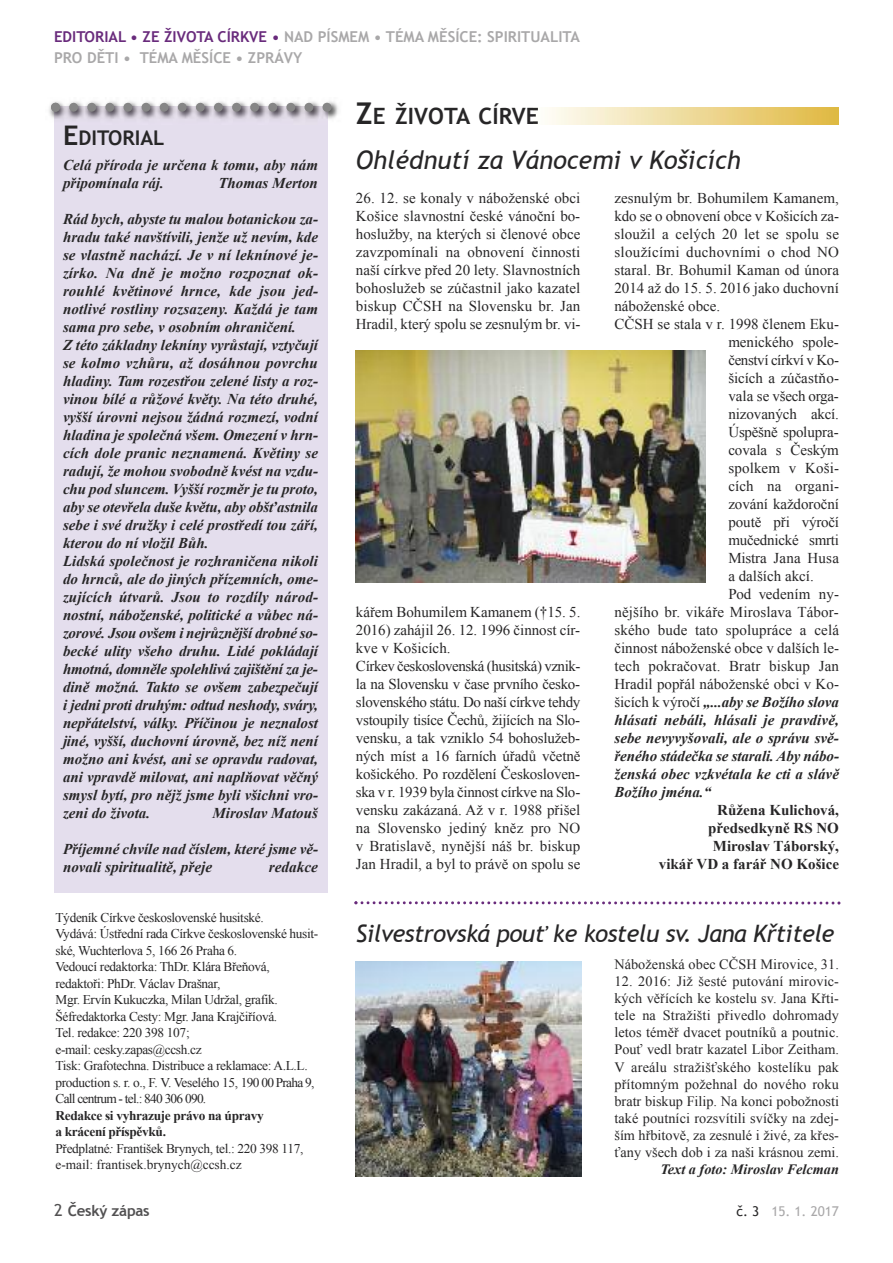
<style>
.page{position:relative;width:893px;height:1263px;background:#fff}
.page>*{position:absolute;margin:0;border:0;box-sizing:border-box;transform-origin:0 0}
.t1{font:italic 25.5px "Trebuchet MS";color:#272627}
.t2{font:italic 24px "Trebuchet MS";letter-spacing:-.02em;color:#272627}
.t3{font:700 22.5px "Trebuchet MS";letter-spacing:.005em;color:#272627}
.t4{font:700 20.25px "Trebuchet MS";color:#272627}
.t5{font:italic 700 15.3px "Times New Roman";color:#272627}
.t6{font:italic 700 15px/18px "Times New Roman";color:#272627}
.t7{font:15px/18px "Times New Roman";color:#272627;text-align:justify}
.t8{font:700 15px/21px "Trebuchet MS";color:#a9a8a9}
.t9{font:700 15px/18px "Times New Roman";color:#272627;text-align:right}
.t10{font:15px "Times New Roman";letter-spacing:.02em;color:#272627}
.t11{font:15px "Times New Roman";letter-spacing:-.025em;color:#272627}
.t12{font:700 15px "Trebuchet MS";letter-spacing:-.015em;color:#525152}
.t13{font:14.25px/17.1px "Times New Roman";color:#272627;text-align:justify}
.t14{font:italic 700 14.25px "Times New Roman";color:#272627}
.t15{font:13.5px "Trebuchet MS";color:#a9a8a9}
.t16{font:13.35px/16.5px "Times New Roman";letter-spacing:-.025em;color:#272627}
.s1{color:#692b7c}
.s2{font-size:27px}
.s3{font-size:15px}
.s4{font-weight:700}
.s5{font-style:italic}
.s6{font-weight:400;font-size:16.5px}
.s7{font-size:30px}
.s8{font-weight:400;font-style:normal}
.s9{color:#272627}
</style>
<div class="page">
<div style="left:54px;top:106px;width:273px;height:787px;background:#e4deed"></div>
<img style="left:549px;top:107px;width:290px;height:17px">
<img style="left:533px;top:107px;width:5px;height:17px">
<img style="left:49px;top:101px;width:289px;height:23px">
<img style="left:54px;top:112px;width:273px;height:12px">
<svg style="left:51px;top:103px;width:280px;height:9px;background:#a9a7aa"></svg>
<img style="left:356px;top:350px;width:350px;height:233px">
<svg style="left:354px;top:901px;width:486px;height:3px"></svg>
<img style="left:356px;top:961px;width:225px;height:215px">
<p class="t8" style="left:54px;top:26px;width:527px"><span class="s1">EDITORIAL • ZE ŽIVOTA CÍRKVE •</span> NAD PÍSMEM • TÉMA MĚSÍCE: SPIRITUALITA<br>PRO DĚTI • TÉMA MĚSÍCE • ZPRÁVY</p>
<h3 class="t4" style="left:63px;top:126px;width:103px"><span class="s2">E</span>DITORIAL</h3>
<p class="t6" style="left:63px;top:156px;width:256px">Celá příroda je určena k tomu, aby nám připomínala ráj.</p>
<p class="t6" style="left:218px;top:174px;width:101px">Thomas Merton</p>
<p class="t6" style="left:63px;top:210px;width:256px">Rád bych, abyste tu malou botanickou za&shy;hradu také navštívili, jenže už nevím, kde se vlastně nachází. Je v ní leknínové je&shy;zírko. Na dně je možno rozpoznat ok&shy;rouhlé květinové hrnce, kde jsou jed&shy;notlivé rostliny rozsazeny. Každá je tam sama pro sebe, v osobním ohraničení.<br>Z této základny lekníny vyrůstají, vztyčují se kolmo vzhůru, až dosáhnou povrchu hladiny. Tam rozestřou zelené listy a roz&shy;vinou bílé a růžové květy. Na této druhé, vyšší úrovni nejsou žádná rozmezí, vodní hladina je společná všem. Omezení v hrn&shy;cích dole pranic neznamená. Květiny se radují, že mohou svobodně kvést na vzdu&shy;chu pod sluncem. Vyšší rozměr je tu proto, aby se otevřela duše květu, aby obšťastnila sebe i své družky i celé prostředí tou září, kterou do ní vložil Bůh.<br>Lidská společnost je rozhraničena nikoli do hrnců, ale do jiných přízemních, ome&shy;zujících útvarů. Jsou to rozdíly národ&shy;nostní, náboženské, politické a vůbec ná&shy;zorové. Jsou ovšem i nejrůznější drobné so&shy;becké ulity všeho druhu. Lidé pokládají hmotná, domněle spolehlivá zajištění za je&shy;dině možná. Takto se ovšem zabezpečují i jedni proti druhým: odtud neshody, sváry, nepřátelství, války. Příčinou je neznalost jiné, vyšší, duchovní úrovně, bez níž není možno ani kvést, ani se opravdu radovat, ani vpravdě milovat, ani naplňovat věčný smysl bytí, pro nějž jsme byli všichni vro&shy;zeni do života.</p>
<p class="t6" style="left:213px;top:804px;width:107px">Miroslav Matouš</p>
<p class="t6" style="left:63px;top:840px;width:255px">Příjemné chvíle nad číslem, které jsme vě-</p>
<p class="t5" style="left:63px;top:858px;width:151px"><span class="s3">novali</span> spiritualitě, přeje</p>
<p class="t5" style="left:269px;top:858px;width:51px">redakce</p>
<p class="t16" style="left:55px;top:909px;width:264px">Týdeník Církve československé husitské.<br>Vydává: Ústřední rada Církve československé husit&shy;ské, Wuchterlova 5, 166 26 Praha 6.<br>Vedoucí redaktorka: ThDr. Klára Břeňová, redaktoři: PhDr. Václav Drašnar,<br>Mgr. Ervín Kukuczka, Milan Udržal, grafik.<br>Šéfredaktorka Cesty: Mgr. Jana Krajčiříová.<br>Tel. redakce: 220 398 107;<br>e-mail: cesky.zapas@ccsh.cz<br>Tisk: Grafotechna. Distribuce a reklamace: A.L.L. production s. r. o., F. V. Veselého 15, 190 00 Praha 9, Call centrum - tel.: 840 306 090.</p>
<p class="t16" style="left:56px;top:1107px;width:249px"><span class="s4">Redakce si vyhrazuje právo na úpravy<br>a krácení příspěvků.<br></span>Předplatné<span class="s5">:</span> František Brynych, tel.: 220 398 117, e-mail: frantisek.brynych@ccsh.cz</p>
<p class="t12" style="left:54px;top:1202px;width:97px"><span class="s6">2</span> ČESKÝ ZÁPAS</p>
<h3 class="t3" style="left:356px;top:103px;width:184px"><span class="s7">Z</span>E ŽIVOTA CÍRVE</h3>
<h1 class="t1" style="left:356px;top:145px;width:387px">Ohlédnutí za Vánocemi v Košicích</h1>
<p class="t7" style="left:356px;top:189px;width:226px">26. 12. se konaly v náboženské obci Košice slavnostní české vánoční bo&shy;hoslužby, na kterých si členové obce zavzpomínali na obnovení činnosti naší církve před 20 lety. Slavnostních bohoslužeb se zúčastnil jako kazatel biskup CČSH na Slovensku br. Jan Hradil, který spolu se zesnulým br. vi-</p>
<p class="t7" style="left:356px;top:603px;width:226px;text-align:left">kářem Bohumilem Kamanem (†15. 5.<br>2016) zahájil 26. 12. 1996 činnost cír&shy;kve v Košicích.<br>Církev československá (husitská) vznik&shy;la na Slovensku v čase prvního česko&shy;slovenského státu. Do naší církve tehdy vstoupily tisíce Čechů, žijících na Slo&shy;vensku, a tak vzniklo 54 bohoslužeb&shy;ných míst a 16 farních úřadů včetně košického. Po rozdělení Českosloven&shy;ska v r. 1939 byla činnost církve na Slo&shy;vensku zakázaná. Až v r. 1988 přišel na Slovensko jediný kněz pro NO v Bratislavě, nynější náš br. biskup Jan Hradil, a byl to právě on spolu se</p>
<p class="t7" style="left:614px;top:189px;width:226px">zesnulým br. Bohumilem Kamanem,</p>
<p class="t7" style="left:614px;top:207px;width:226px">kdo se o obnovení obce v Košicích za-</p>
<p class="t7" style="left:614px;top:225px;width:226px">sloužil a celých 20 let se spolu se</p>
<p class="t10" style="left:614px;top:244px;width:226px">sloužícími duchovními o chod NO</p>
<p class="t7" style="left:614px;top:261px;width:226px">staral. Br. Bohumil Kaman od února</p>
<p class="t7" style="left:614px;top:279px;width:226px">2014 až do 15. 5. 2016 jako duchovní</p>
<p class="t7" style="left:614px;top:297px;width:107px">náboženské obce.</p>
<p class="t7" style="left:614px;top:315px;width:226px">CČSH se stala v r. 1998 členem Eku-</p>
<p class="t7" style="left:728px;top:333px;width:112px">menického spole-</p>
<p class="t11" style="left:728px;top:352px;width:112px">čenství církví v Ko-</p>
<p class="t7" style="left:728px;top:369px;width:112px">šicích a zúčastňo-</p>
<p class="t7" style="left:728px;top:387px;width:112px">vala se všech orga-</p>
<p class="t7" style="left:728px;top:405px;width:112px">nizovaných akcí.</p>
<p class="t7" style="left:728px;top:423px;width:112px">Úspěšně spolupra-</p>
<p class="t7" style="left:728px;top:441px;width:112px">covala s Českým</p>
<p class="t7" style="left:728px;top:459px;width:112px">spolkem v Koši-</p>
<p class="t7" style="left:728px;top:477px;width:112px">cích na organi-</p>
<p class="t7" style="left:728px;top:495px;width:112px">zování každoroční</p>
<p class="t7" style="left:728px;top:513px;width:112px">poutě při výročí</p>
<p class="t7" style="left:728px;top:531px;width:112px">mučednické smrti</p>
<p class="t7" style="left:728px;top:549px;width:112px">Mistra Jana Husa</p>
<p class="t7" style="left:728px;top:567px;width:87px">a dalších akcí.</p>
<p class="t7" style="left:728px;top:585px;width:112px">Pod vedením ny-</p>
<p class="t7" style="left:614px;top:603px;width:226px">nějšího br. vikáře Miroslava Tábor-</p>
<p class="t7" style="left:614px;top:621px;width:226px">ského bude tato spolupráce a celá</p>
<p class="t7" style="left:614px;top:639px;width:226px">činnost náboženské obce v dalších le-</p>
<p class="t7" style="left:614px;top:657px;width:226px">tech pokračovat. Bratr biskup Jan</p>
<p class="t7" style="left:614px;top:675px;width:226px">Hradil popřál náboženské obci v Ko-</p>
<p class="t6" style="left:614px;top:693px;width:226px"><span class="s8">šicích k výročí</span> „...aby se Božího slova</p>
<p class="t6" style="left:614px;top:711px;width:226px">hlásati nebáli, hlásali je pravdivě,</p>
<p class="t6" style="left:614px;top:729px;width:225px">sebe nevyvyšovali, ale o správu svě-</p>
<p class="t6" style="left:614px;top:747px;width:225px">řeného stádečka se starali. Aby nábo-</p>
<p class="t6" style="left:614px;top:765px;width:226px">ženská obec vzkvétala ke cti a slávě</p>
<p class="t6" style="left:614px;top:783px;width:98px">Božího jména.“</p>
<p class="t9" style="left:659px;top:801px;width:182px">Růžena Kulichová, předsedkyně RS NO<br>Miroslav Táborský,<br>vikář VD a farář NO Košice</p>
<h2 class="t2" style="left:356px;top:919px;width:480px">Silvestrovská pouť ke kostelu sv. Jana Křtitele</h2>
<p class="t13" style="left:614px;top:955px;width:226px">Náboženská obec CČSH Mirovice, 31.</p>
<p class="t13" style="left:614px;top:973px;width:226px">12. 2016: Již šesté putování mirovic&shy;kých věřících ke kostelu sv. Jana Křti&shy;tele na Stražišti přivedlo dohromady letos téměř dvacet poutníků a poutnic.<br>Pouť vedl bratr kazatel Libor Zeitham.<br>V areálu stražišťského kostelíku pak přítomným požehnal do nového roku bratr biskup Filip. Na konci pobožnosti také poutníci rozsvítili svíčky na zdej&shy;ším hřbitově, za zesnulé i živé, za křes&shy;ťany všech dob i za naši krásnou zemi.</p>
<p class="t14" style="left:661px;top:1161px;width:180px">Text a foto: Miroslav Felcman</p>
<p class="t15" style="left:736px;top:1203px;width:104px"><span class="s9">č. 3</span> 15. 1. 2017</p>
</div>
